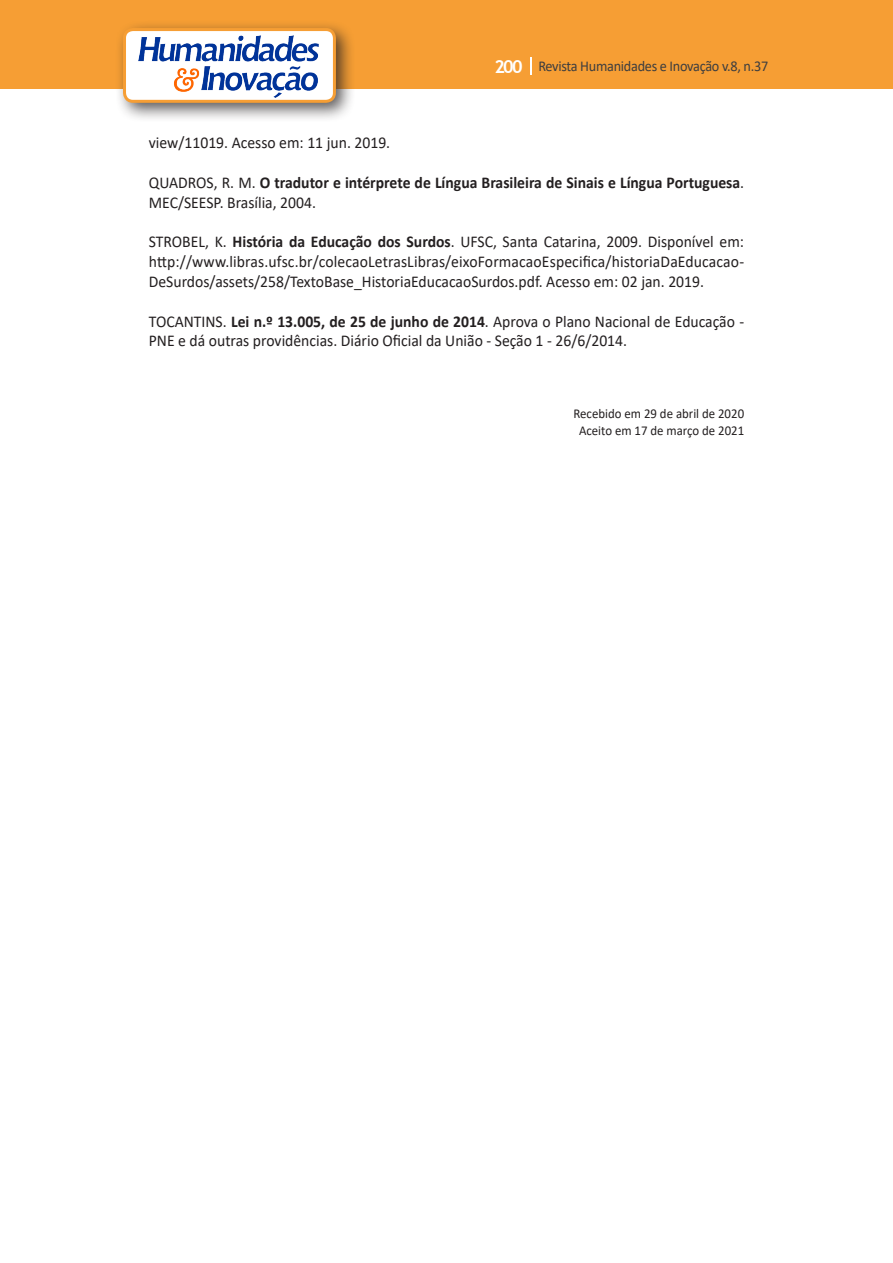
<style>
.page{position:relative;width:893px;height:1263px;background:#fff}
.page>*{position:absolute;margin:0;border:0;box-sizing:border-box;transform-origin:0 0}
.Texto{font:16.5px/19.8px "Calibri";color:#231f20;text-align:justify;scale:.95 1}
.Texto-2{font:700 16.5px/19.8px "Calibri";color:#231f20;scale:.95 1}
.t1{font:15px "Calibri";letter-spacing:-.02em;color:#3e3e3f;scale:.95 1}
.Texto-3{font:13.5px "Calibri";color:#231f20;scale:.95 1}
.s1{font-family:"Trebuchet MS";font-weight:700;font-size:18px;color:#fff}
.s2{font-weight:400}
.s3{font-weight:700}
</style>
<div class="page">
<div style="left:0;top:0;width:893px;height:88px;background:#f69e34"></div>
<svg style="left:530px;top:57px;width:2px;height:18px"></svg>
<div style="left:115px;top:20px;width:241px;height:103px;background:#231f20;opacity:.75"></div>
<div style="left:125px;top:30px;width:209px;height:71px;background:#fff;border-radius:9px"></div>
<img style="left:138px;top:35px;width:181px;height:62px">
<div style="left:123px;top:28px;width:213px;height:75px;border:3px solid #f69e34;border-radius:9px"></div>
<p class="t1" style="left:495px;top:56px;width:290px"><span class="s1">200</span> Revista Humanidades e Inovação v.8, n.37</p>
<p class="Texto" style="left:149px;top:133px;width:256px">view/11019. Acesso em: 11 jun. 2019.</p>
<p class="Texto-2" style="left:149px;top:172px;width:628px"><span class="s2">QUADROS, R. M.</span> O tradutor e intérprete de Língua Brasileira de Sinais e Língua Portuguesa<span class="s2">.<br>MEC/SEESP. Brasília, 2004.</span></p>
<p class="Texto" style="left:149px;top:232px;width:628px">STROBEL, K. <span class="s3">História da Educação dos Surdos</span>. UFSC, Santa Catarina, 2009. Disponível em: http://www.libras.ufsc.br/colecaoLetrasLibras/eixoFormacaoEspecifica/historiaDaEducacao-DeSurdos/assets/258/TextoBase_HistoriaEducacaoSurdos.pdf. Acesso em: 02 jan. 2019.</p>
<p class="Texto" style="left:149px;top:311px;width:628px">TOCANTINS. <span class="s3">Lei n.º 13.005, de 25 de junho de 2014</span>. Aprova o Plano Nacional de Educação -<br>PNE e dá outras providências. Diário Oficial da União - Seção 1 - 26/6/2014.</p>
<p class="Texto-3" style="left:573px;top:405px;width:181px">Recebido em 29 de abril de 2020</p>
<p class="Texto-3" style="left:579px;top:421px;width:175px">Aceito em 17 de março de 2021</p>
</div>
